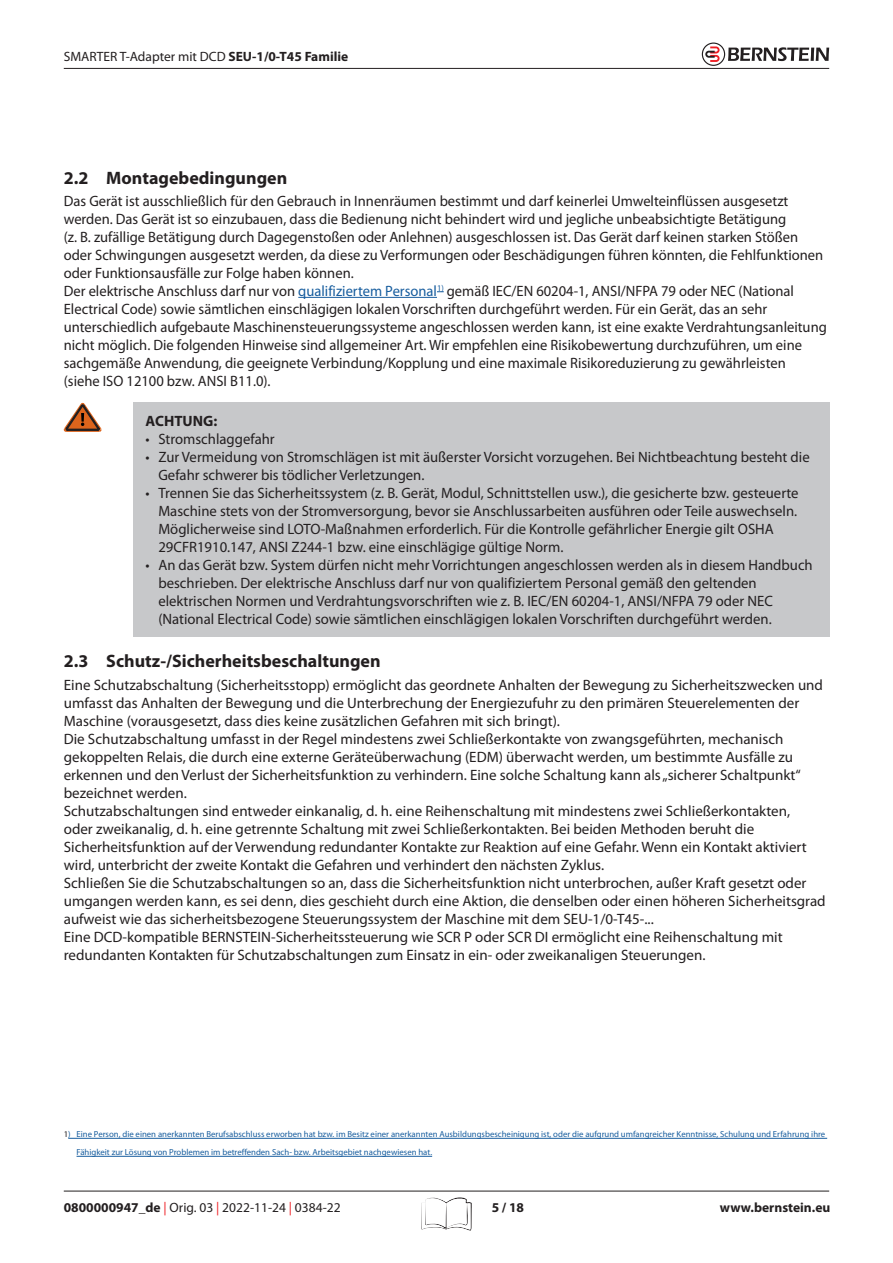
<style>
.page{position:relative;width:893px;height:1263px;background:#fff}
.page>*{position:absolute;margin:0;border:0;box-sizing:border-box;transform-origin:0 0}
.t1{font:700 18px "Myriad Pro";color:#231f20}
.t2{font:15px/18px "Myriad Pro";color:#231f20}
.t3{font:700 15px "Myriad Pro";color:#231f20}
.t4{font:13.5px "Myriad Pro";color:#231f20}
.t5{font:700 13.5px "Myriad Pro";color:#231f20}
.t6{font:8.7px/18px "Myriad Pro";color:#175d9e}
.s1{font-weight:700}
.s2{color:#175d9e}
.s3{color:#231f20}
.s4{color:#ee1d23}
</style>
<div class="page">
<hr style="left:64px;top:1191px;width:765px;height:1px;background:#231f20">
<hr style="left:64px;top:68px;width:765px;height:1px;background:#231f20">
<svg style="left:702px;top:43px;width:127px;height:23px"></svg>
<svg style="left:421px;top:1197px;width:51px;height:34px"></svg>
<hr style="left:68px;top:1138px;width:759px;height:1px;background:#175d9e">
<hr style="left:77px;top:1156px;width:355px;height:1px;background:#175d9e">
<hr style="left:298px;top:297px;width:139px;height:1px;background:#175d9e">
<div style="left:133px;top:402px;width:696px;height:235px;background:#c7c8ca"></div>
<svg style="left:64px;top:403px;width:38px;height:29px"></svg>
<p class="t4" style="left:64px;top:48px;width:286px">SMARTER T-Adapter mit DCD <span class="s1">SEU-1/0-T45 Familie</span></p>
<p class="t1" style="left:64px;top:166px;width:225px">2.2 Montagebedingungen</p>
<p class="t2" style="left:64px;top:192px;width:765px">Das Gerät ist ausschließlich für den Gebrauch in Innenräumen bestimmt und darf keinerlei Umwelteinflüssen ausgesetzt werden. Das Gerät ist so einzubauen, dass die Bedienung nicht behindert wird und jegliche unbeabsichtigte Betätigung<br>(z. B. zufällige Betätigung durch Dagegenstoßen oder Anlehnen) ausgeschlossen ist. Das Gerät darf keinen starken Stößen oder Schwingungen ausgesetzt werden, da diese zu Verformungen oder Beschädigungen führen könnten, die Fehlfunktionen oder Funktionsausfälle zur Folge haben können.<br>Der elektrische Anschluss darf nur von <span class="s2">qualifiziertem Personal</span><sup>1)</sup> gemäß IEC/EN 60204-1, ANSI/NFPA 79 oder NEC (National Electrical Code) sowie sämtlichen einschlägigen lokalen Vorschriften durchgeführt werden. Für ein Gerät, das an sehr unterschiedlich aufgebaute Maschinensteuerungssysteme angeschlossen werden kann, ist eine exakte Verdrahtungsanleitung nicht möglich. Die folgenden Hinweise sind allgemeiner Art. Wir empfehlen eine Risikobewertung durchzuführen, um eine sachgemäße Anwendung, die geeignete Verbindung/Kopplung und eine maximale Risikoreduzierung zu gewährleisten<br>(siehe ISO 12100 bzw. ANSI B11.0).</p>
<p class="t3" style="left:146px;top:412px;width:73px">ACHTUNG:</p>
<p class="t2" style="left:146px;top:430px;width:131px">• Stromschlaggefahr</p>
<p class="t2" style="left:158px;top:448px;width:653px;text-indent:-13px">• Zur Vermeidung von Stromschlägen ist mit äußerster Vorsicht vorzugehen. Bei Nichtbeachtung besteht die<br>Gefahr schwerer bis tödlicher Verletzungen.</p>
<p class="t2" style="left:158px;top:484px;width:642px;text-indent:-13px">• Trennen Sie das Sicherheitssystem (z. B. Gerät, Modul, Schnittstellen usw.), die gesicherte bzw. gesteuerte Maschine stets von der Stromversorgung, bevor sie Anschlussarbeiten ausführen oder Teile auswechseln.<br>Möglicherweise sind LOTO-Maßnahmen erforderlich. Für die Kontrolle gefährlicher Energie gilt OSHA 29CFR1910.147, ANSI Z244-1 bzw. eine einschlägige gültige Norm.</p>
<p class="t2" style="left:158px;top:556px;width:656px;text-indent:-13px">• An das Gerät bzw. System dürfen nicht mehr Vorrichtungen angeschlossen werden als in diesem Handbuch beschrieben. Der elektrische Anschluss darf nur von qualifiziertem Personal gemäß den geltenden elektrischen Normen und Verdrahtungsvorschriften wie z. B. IEC/EN 60204-1, ANSI/NFPA 79 oder NEC (National Electrical Code) sowie sämtlichen einschlägigen lokalen Vorschriften durchgeführt werden.</p>
<p class="t1" style="left:64px;top:649px;width:318px">2.3 Schutz-/Sicherheitsbeschaltungen</p>
<p class="t2" style="left:64px;top:675px;width:763px">Eine Schutzabschaltung (Sicherheitsstopp) ermöglicht das geordnete Anhalten der Bewegung zu Sicherheitszwecken und umfasst das Anhalten der Bewegung und die Unterbrechung der Energiezufuhr zu den primären Steuerelementen der Maschine (vorausgesetzt, dass dies keine zusätzlichen Gefahren mit sich bringt).<br>Die Schutzabschaltung umfasst in der Regel mindestens zwei Schließerkontakte von zwangsgeführten, mechanisch gekoppelten Relais, die durch eine externe Geräteüberwachung (EDM) überwacht werden, um bestimmte Ausfälle zu erkennen und den Verlust der Sicherheitsfunktion zu verhindern. Eine solche Schaltung kann als „sicherer Schaltpunkt“ bezeichnet werden.<br>Schutzabschaltungen sind entweder einkanalig, d. h. eine Reihenschaltung mit mindestens zwei Schließerkontakten,<br>oder zweikanalig, d. h. eine getrennte Schaltung mit zwei Schließerkontakten. Bei beiden Methoden beruht die Sicherheitsfunktion auf der Verwendung redundanter Kontakte zur Reaktion auf eine Gefahr. Wenn ein Kontakt aktiviert wird, unterbricht der zweite Kontakt die Gefahren und verhindert den nächsten Zyklus.<br>Schließen Sie die Schutzabschaltungen so an, dass die Sicherheitsfunktion nicht unterbrochen, außer Kraft gesetzt oder umgangen werden kann, es sei denn, dies geschieht durch eine Aktion, die denselben oder einen höheren Sicherheitsgrad aufweist wie das sicherheitsbezogene Steuerungssystem der Maschine mit dem SEU-1/0-T45-...<br>Eine DCD-kompatible BERNSTEIN-Sicherheitssteuerung wie SCR P oder SCR DI ermöglicht eine Reihenschaltung mit redundanten Kontakten für Schutzabschaltungen zum Einsatz in ein- oder zweikanaligen Steuerungen.</p>
<p class="t6" style="left:77px;top:1125px;width:750px;text-indent:-13px"><span class="s3">1</span>) Eine Person, die einen anerkannten Berufsabschluss erworben hat bzw. im Besitz einer anerkannten Ausbildungsbescheinigung ist, oder die aufgrund umfangreicher Kenntnisse, Schulung und Erfahrung ihre<br>Fähigkeit zur Lösung von Problemen im betreffenden Sach- bzw. Arbeitsgebiet nachgewiesen hat.</p>
<p class="t4" style="left:64px;top:1199px;width:278px"><span class="s1">0800000947_de</span> <span class="s4">|</span> Orig. 03 <span class="s4">|</span> 2022-11-24 <span class="s4">|</span> 0384-22</p>
<p class="t5" style="left:492px;top:1198px;width:34px">5 / 18</p>
<p class="t5" style="left:720px;top:1198px;width:112px">www.bernstein.eu</p>
</div>
